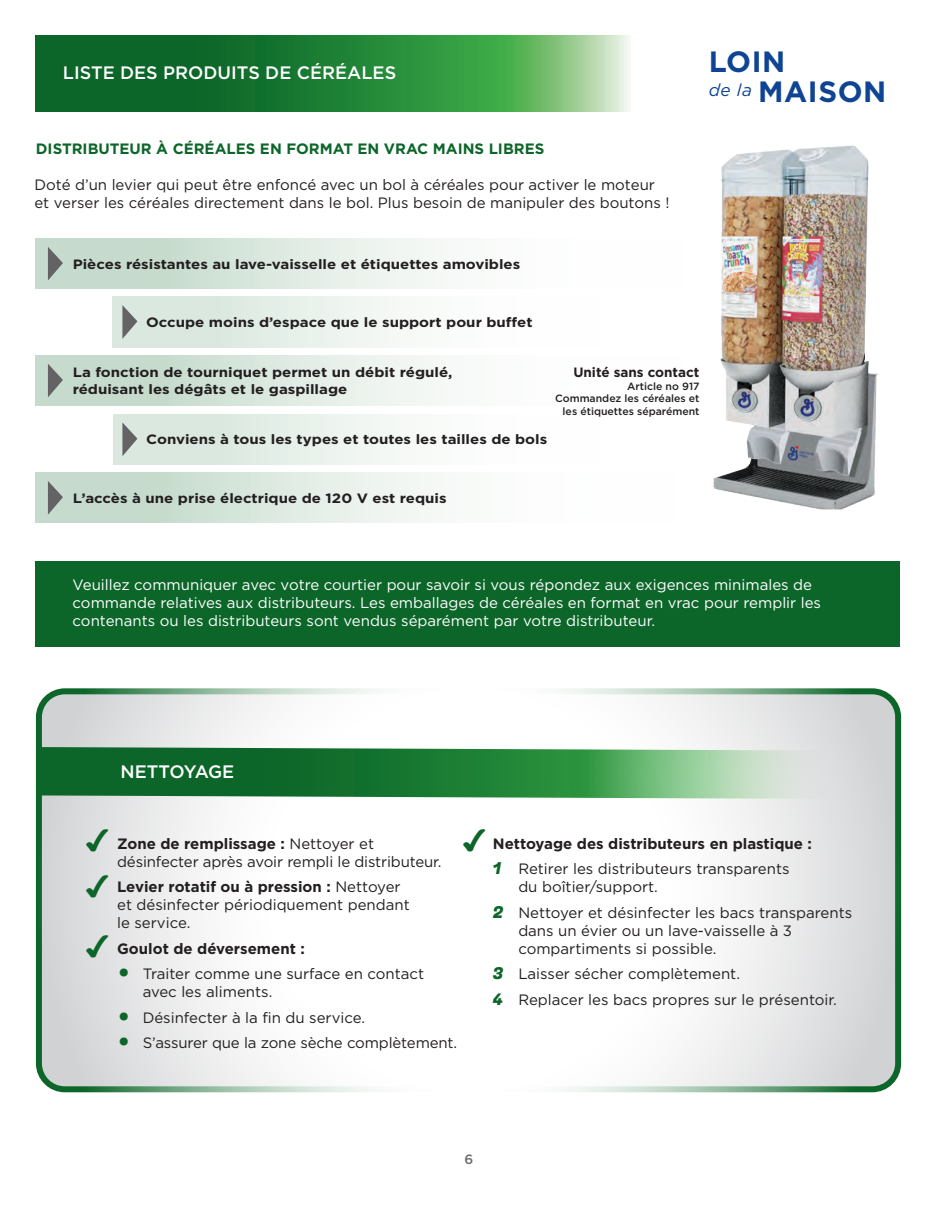
<style>
.page{position:relative;width:936px;height:1206px;background:#fff}
.page>*{position:absolute;margin:0;border:0;box-sizing:border-box;transform-origin:0 0}
.t1{font:700 29.4px/29.4px "Gotham";letter-spacing:.02em;color:#0f4494}
.t2{font:28.5px/46.3px "Monotype Sorts";color:#0c6629}
.t3{font:500 18px "Gotham";color:#fff}
.t4{font:500 18px "Gotham";letter-spacing:-.02em;color:#fff}
.t5{font:15px/18px "Gotham";color:#231f20}
.t6{font:15px/18px "Gotham";color:#fff}
.t7{font:700 15px "Gotham";color:#231f20}
.t8{font:700 15px "Gotham";color:#0c6629}
.t9{font:700 13.5px/16.5px "Gotham";color:#231f20;scale:1.11 1}
.t10{font:700 13.5px "Gotham";color:#231f20}
.t11{font:500 13.5px "Gotham";color:#6c6d70}
.t12{font:500 10.5px/12.6px "Gotham";color:#231f20;text-align:right}
.s1{font-weight:700}
.s2{font-weight:700;font-size:27px;color:#0c6629}
.s3{font-family:"Fugaz One";font-size:16.5px;color:#0c6629}
</style>
<div class="page">
<div style="left:36px;top:561px;width:864px;height:86px;background:#0c6629"></div>
<svg style="left:36px;top:36px;width:594px;height:76px;background:#328a44"></svg>
<svg style="left:36px;top:355px;width:398px;height:50px;background:#d7e6dc"></svg>
<div style="left:113px;top:414px;width:600px;height:50px;background:linear-gradient(to right,#d8e7dd,#fff)"></div>
<svg style="left:36px;top:238px;width:398px;height:51px;background:#d7e6dc"></svg>
<div style="left:113px;top:297px;width:600px;height:50px;background:linear-gradient(to right,#d8e7dd,#fff)"></div>
<svg style="left:39px;top:691px;width:859px;height:398px"></svg>
<div style="left:36px;top:688px;width:865px;height:404px;border:6px solid #0c6629;border-radius:26px"></div>
<svg style="left:40px;top:747px;width:851px;height:52px;background:#549966"></svg>
<svg style="left:36px;top:473px;width:395px;height:50px;background:#d8e6dc"></svg>
<svg style="left:122px;top:305px;width:15px;height:34px"></svg>
<svg style="left:48px;top:364px;width:15px;height:33px"></svg>
<svg style="left:122px;top:422px;width:15px;height:34px"></svg>
<svg style="left:48px;top:481px;width:15px;height:34px"></svg>
<svg style="left:48px;top:247px;width:15px;height:34px"></svg>
<img style="left:676px;top:145px;width:202px;height:365px">
<p class="t3" style="left:63px;top:61px;width:335px">LISTE DES PRODUITS DE CÉRÉALES</p>
<h2 class="t8" style="left:36px;top:139px;width:510px">DISTRIBUTEUR À CÉRÉALES EN FORMAT EN VRAC MAINS LIBRES</h2>
<p class="t5" style="left:34px;top:175px;width:636px">Doté d’un levier qui peut être enfoncé avec un bol à céréales pour activer le moteur et verser les céréales directement dans le bol. Plus besoin de manipuler des boutons !</p>
<h1 class="t1" style="left:709px;top:47px;width:179px">LOIN<br><sup>de</sup> <sup>la</sup> MAISON</h1>
<p class="t9" style="left:73px;top:255px;width:405px">Pièces résistantes au lave-vaisselle et étiquettes amovibles</p>
<p class="t9" style="left:146px;top:314px;width:350px">Occupe moins d’espace que le support pour buffet</p>
<p class="t9" style="left:73px;top:364px;width:343px">La fonction de tourniquet permet un débit régulé, réduisant les dégâts et le gaspillage</p>
<p class="t9" style="left:146px;top:431px;width:363px">Conviens à tous les types et toutes les tailles de bols</p>
<p class="t10" style="left:573px;top:363px;width:128px">Unité sans contact</p>
<p class="t12" style="left:555px;top:380px;width:146px">Article no 917<br>Commandez les céréales et les étiquettes séparément</p>
<p class="t9" style="left:73px;top:490px;width:338px">L’accès à une prise électrique de 120 V est requis</p>
<p class="t6" style="left:73px;top:575px;width:750px">Veuillez communiquer avec votre courtier pour savoir si vous répondez aux exigences minimales de commande relatives aux distributeurs. Les emballages de céréales en format en vrac pour remplir les contenants ou les distributeurs sont vendus séparément par votre distributeur.</p>
<h3 class="t4" style="left:121px;top:759px;width:115px">NETTOYAGE</h3>
<h2 class="t2" style="left:86px;top:819px;width:27px">✓ ✓</h2>
<h2 class="t2" style="left:462px;top:819px;width:27px">✓</h2>
<h2 class="t2" style="left:86px;top:925px;width:27px">✓</h2>
<p class="t5" style="left:117px;top:834px;width:326px"><span class="s1">Zone de remplissage :</span> Nettoyer et désinfecter après avoir rempli le distributeur.</p>
<p class="t5" style="left:117px;top:877px;width:294px"><span class="s1">Levier rotatif ou à pression :</span> Nettoyer et désinfecter périodiquement pendant le service.</p>
<p class="t7" style="left:117px;top:938px;width:189px">Goulot de déversement :</p>
<p class="t5" style="left:143px;top:964px;width:283px;text-indent:-26px"><span class="s2">•</span> Traiter comme une surface en contact avec les aliments.</p>
<p class="t5" style="left:117px;top:1008px;width:249px"><span class="s2">•</span> Désinfecter à la fin du service.</p>
<p class="t5" style="left:117px;top:1033px;width:341px"><span class="s2">•</span> S’assurer que la zone sèche complètement.</p>
<p class="t7" style="left:493px;top:833px;width:321px">Nettoyage des distributeurs en plastique :</p>
<p class="t5" style="left:518px;top:859px;width:273px;text-indent:-26px"><span class="s3">1</span> Retirer les distributeurs transparents du boîtier/support.</p>
<p class="t5" style="left:518px;top:903px;width:335px;text-indent:-26px"><span class="s3">2</span> Nettoyer et désinfecter les bacs transparents dans un évier ou un lave-vaisselle à 3 compartiments si possible.</p>
<p class="t5" style="left:493px;top:964px;width:249px"><span class="s3">3</span> Laisser sécher complètement.</p>
<p class="t5" style="left:493px;top:990px;width:346px"><span class="s3">4</span> Replacer les bacs propres sur le présentoir.</p>
<p class="t5" style="left:89px;top:877px;width:5px">.</p>
<p class="t11" style="left:464px;top:1150px;width:10px">6</p>
</div>
